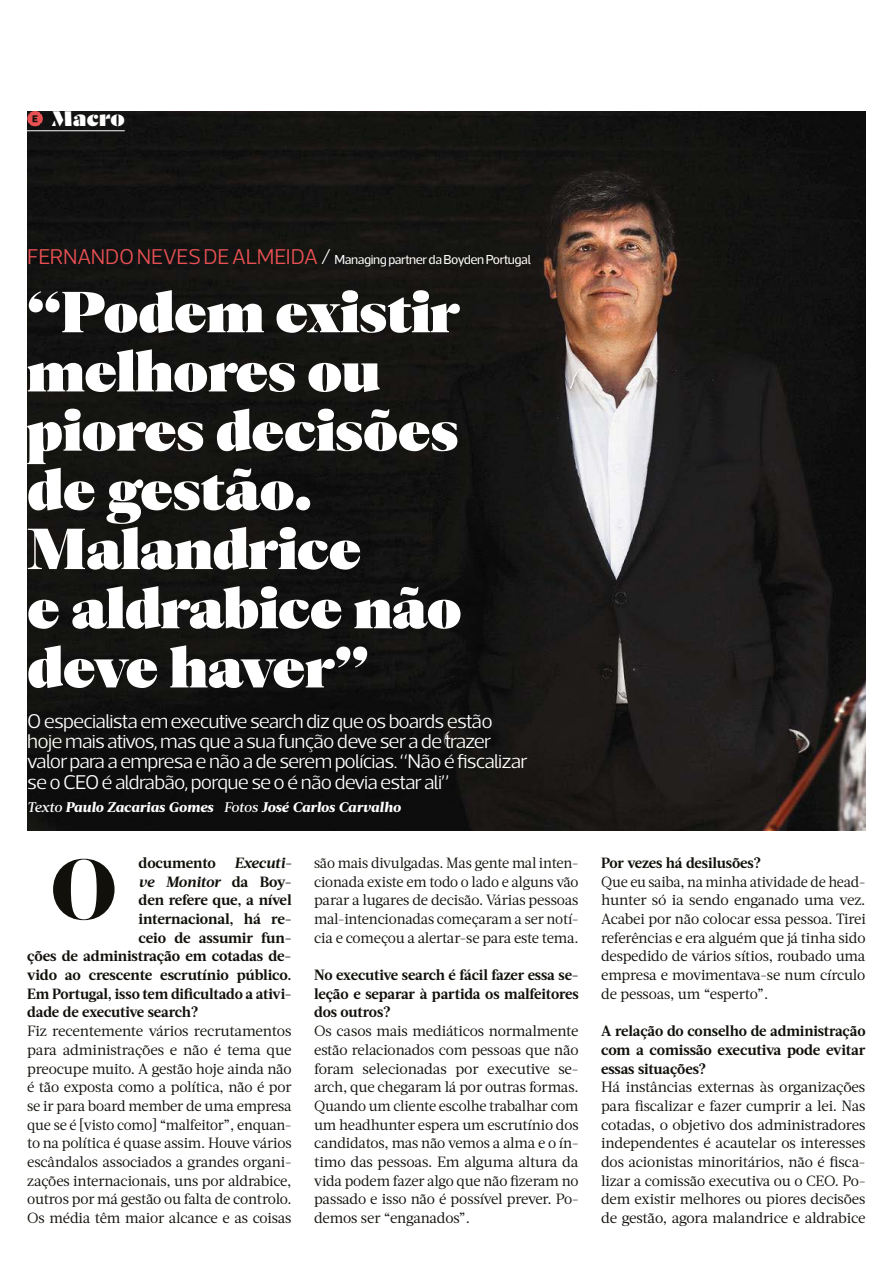
<style>
.page{position:relative;width:893px;height:1263px;background:#fff}
.page>*{position:absolute;margin:0;border:0;box-sizing:border-box;transform-origin:0 0}
.t1{font:900 83.1px "Quase Display";color:#12100b}
.t2{font:56.1px/59.2px "Quase Poster";color:#fff}
.t3{font:900 23.4px "Dala Moa";letter-spacing:.02em;color:#fff}
.t4{font:300 20.25px/20.2px "Acto";letter-spacing:-.035em;color:#fff}
.t5{font:14.85px/18.8px "Acta";letter-spacing:-.01em;color:#12100b;text-align:justify}
.t6{font:700 14.85px/18.8px "Acta";letter-spacing:-.01em;color:#12100b;text-align:justify}
.t7{font:italic 700 14.85px "Acta";letter-spacing:-.015em;color:#12100b}
.t8{font:italic 800 13.95px "Acta";color:#fff}
.t9{font:13.2px "Acto";letter-spacing:-.03em;color:#fff}
.s1{font-weight:300;font-size:21.75px;color:#e85053}
.s2{font-weight:300;font-size:21.75px}
.s3{font-weight:500}
.s4{font-style:italic}
.s5{font-style:normal}
</style>
<div class="page">
<img style="left:27px;top:111px;width:838px;height:720px">
<svg style="left:27px;top:111px;width:16px;height:16px"></svg>
<hr style="left:27px;top:131px;width:98px;height:1px;background:#fff">
<h3 class="t3" style="left:52px;top:102px;width:74px">Macro</h3>
<p class="t9" style="left:27px;top:252px;width:505px"><span class="s1">FERNANDO NEVES DE ALMEIDA</span> <span class="s2">/</span> Managing partner da Boyden Portugal</p>
<h2 class="t2" style="left:27px;top:284px;width:436px">“Podem existir melhores ou piores decisões de gestão.<br>Malandrice<br>e aldrabice não deve haver”</h2>
<h3 class="t4" style="left:27px;top:711px;width:501px">O especialista em executive search diz que osboardsestão hoje mais ativos, mas que a sua função deve ser a de trazer valor para a empresa e não a de serem polícias. “Não é fiscalizar se o CEO é aldrabão, porque se o é não devia estar ali”</h3>
<p class="t8" style="left:27px;top:799px;width:375px"><span class="s3">Texto</span> Paulo Zacarias Gomes <span class="s3">Fotos</span> José Carlos Carvalho</p>
<h1 class="t1" style="left:50px;top:836px;width:70px">O</h1>
<p class="t6" style="left:139px;top:854px;width:154px">documento <span class="s4">Executi-</span></p>
<p class="t7" style="left:139px;top:873px;width:154px">ve Monitor <span class="s5">da Boy-</span></p>
<p class="t6" style="left:139px;top:891px;width:154px">den refere que, a nível</p>
<p class="t6" style="left:139px;top:910px;width:154px">internacional, há re-</p>
<p class="t6" style="left:139px;top:928px;width:154px">ceio de assumir fun-</p>
<p class="t6" style="left:27px;top:947px;width:266px">ções de administração em cotadas de-</p>
<p class="t6" style="left:27px;top:966px;width:266px">vido ao crescente escrutínio público.</p>
<p class="t6" style="left:27px;top:984px;width:266px">Em Portugal, isso tem dificultado a ativi-</p>
<p class="t6" style="left:27px;top:1003px;width:173px">dade de executive search?</p>
<p class="t5" style="left:27px;top:1022px;width:266px">Fiz recentemente vários recrutamentos para administrações e não é tema que preocupe muito. A gestão hoje ainda não é tão exposta como a política, não é por se ir para board member de uma empresa que se é [visto como] “malfeitor”, enquan&shy;to na política é quase assim. Houve vários escândalos associados a grandes organi&shy;zações internacionais, uns por aldrabice, outros por má gestão ou falta de controlo.<br>Os média têm maior alcance e as coisas</p>
<p class="t5" style="left:314px;top:854px;width:266px">são mais divulgadas. Mas gente mal inten&shy;cionada existe em todo o lado e alguns vão parar a lugares de decisão. Várias pessoas mal-intencionadas começaram a ser notí&shy;cia e começou a alertar-se para este tema.</p>
<p class="t6" style="left:314px;top:966px;width:266px">No executive search é fácil fazer essa se&shy;leção e separar à partida os malfeitores dos outros?</p>
<p class="t5" style="left:314px;top:1022px;width:266px">Os casos mais mediáticos normalmente estão relacionados com pessoas que não foram selecionadas por executive se&shy;arch, que chegaram lá por outras formas.<br>Quando um cliente escolhe trabalhar com um headhunter espera um escrutínio dos candidatos, mas não vemos a alma e o ín&shy;timo das pessoas. Em alguma altura da vida podem fazer algo que não fizeram no passado e isso não é possível prever. Po&shy;demos ser “enganados”.</p>
<p class="t6" style="left:601px;top:854px;width:162px">Por vezes há desilusões?</p>
<p class="t5" style="left:601px;top:872px;width:266px">Que eu saiba, na minha atividade de head&shy;hunter só ia sendo enganado uma vez.<br>Acabei por não colocar essa pessoa. Tirei referências e era alguém que já tinha sido despedido de vários sítios, roubado uma empresa e movimentava-se num círculo de pessoas, um “esperto”.</p>
<p class="t6" style="left:601px;top:1022px;width:266px">A relação do conselho de administração com a comissão executiva pode evitar essas situações?</p>
<p class="t5" style="left:601px;top:1078px;width:266px">Há instâncias externas às organizações para fiscalizar e fazer cumprir a lei. Nas cotadas, o objetivo dos administradores independentes é acautelar os interesses dos acionistas minoritários, não é fisca&shy;lizar a comissão executiva ou o CEO. Po&shy;dem existir melhores ou piores decisões de gestão, agora malandrice e aldrabice</p>
</div>
